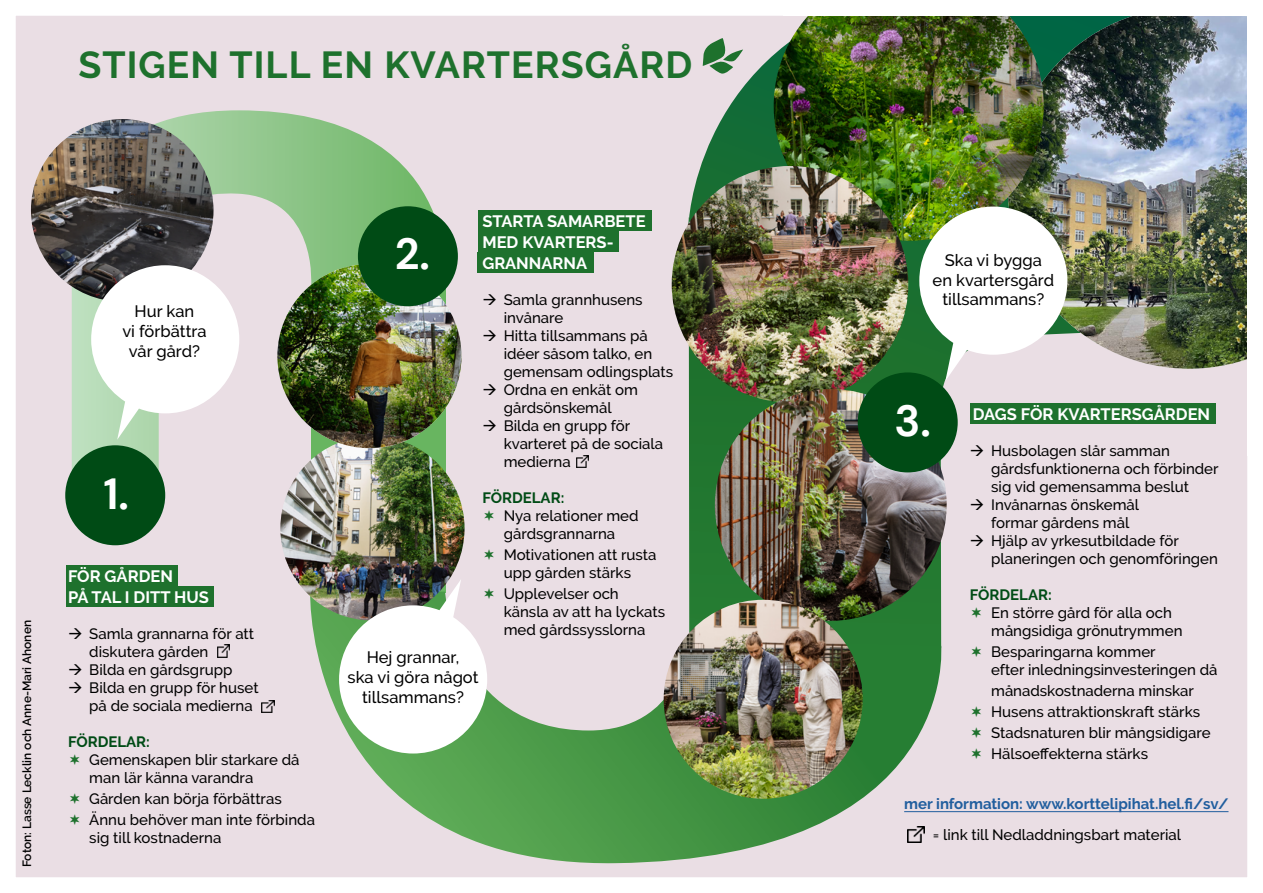
<style>
.page{position:relative;width:1263px;height:893px;background:#fff}
.page>*{position:absolute;margin:0;border:0;box-sizing:border-box;transform-origin:0 0}
.t1{font:700 43.5px "DM Sans";color:#fff}
.Polkuotsikko_H1{font:700 37.5px "Raleway";letter-spacing:.03em;color:#1e712d}
.puhekupla{font:500 16.5px/19.8px "Raleway";color:#000;text-align:center}
.otsikko{font:700 16.5px/21px "Raleway";color:#fff}
.leipis{font:500 15px/18px "Raleway";color:#000}
.hyödyt{font:500 15px/18px "Raleway";color:#000}
.leipis-2{font:700 15px "Raleway";color:#215e9e}
.hyödyt_otsikko__p{font:700 15px "Raleway";color:#004b15}
.t2{font:600 12px "Raleway";color:#000}
</style>
<div class="page">
<div style="left:16px;top:16px;width:1231px;height:861px;background:#eadee4"></div>
<svg style="left:688px;top:16px;width:559px;height:379px;background:#a5b9ac"></svg>
<div style="left:689px;top:217px;width:252px;height:375px;background:#20742f"></div>
<svg style="left:72px;top:110px;width:391px;height:400px;background:#c3d4be"></svg>
<svg style="left:303px;top:592px;width:657px;height:275px;background:#96b894"></svg>
<div style="left:65px;top:445px;width:100px;height:100px;background:#004b15;border-radius:50%"></div>
<img style="left:1044px;top:16px;width:203px;height:353px">
<img style="left:31px;top:119px;width:182px;height:183px;border-radius:91px">
<img style="left:280px;top:436px;width:185px;height:184px;border-radius:92px">
<img style="left:277px;top:264px;width:185px;height:184px;border-radius:92px">
<img style="left:774px;top:16px;width:270px;height:225px">
<img style="left:672px;top:166px;width:236px;height:237px;border-radius:118px">
<img style="left:715px;top:389px;width:232px;height:232px;border-radius:114px">
<div style="left:858px;top:372px;width:100px;height:100px;background:#004b15;border-radius:50%"></div>
<img style="left:664px;top:600px;width:199px;height:199px;border-radius:99px">
<div style="left:358px;top:206px;width:100px;height:100px;background:#004b15;border-radius:50%"></div>
<svg style="left:919px;top:207px;width:148px;height:174px"></svg>
<svg style="left:91px;top:265px;width:148px;height:175px"></svg>
<svg style="left:703px;top:38px;width:40px;height:37px"></svg>
<img style="left:907px;top:826px;width:17px;height:17px">
<div style="left:66px;top:565px;width:112px;height:21px;background:#1e712d"></div>
<div style="left:66px;top:586px;width:147px;height:21px;background:#1e712d"></div>
<div style="left:478px;top:210px;width:174px;height:21px;background:#1e712d"></div>
<div style="left:478px;top:231px;width:141px;height:21px;background:#1e712d"></div>
<div style="left:478px;top:252px;width:116px;height:21px;background:#1e712d"></div>
<div style="left:969px;top:403px;width:246px;height:20px;background:#1e712d"></div>
<hr style="left:904px;top:811px;width:324px;height:1px;background:#215e9e">
<svg style="left:217px;top:645px;width:12px;height:12px"></svg>
<svg style="left:262px;top:700px;width:12px;height:13px"></svg>
<svg style="left:576px;top:455px;width:13px;height:13px"></svg>
<svg style="left:83px;top:639px;width:15px;height:1px"></svg>
<svg style="left:70px;top:754px;width:9px;height:11px"></svg>
<svg style="left:70px;top:793px;width:9px;height:11px"></svg>
<svg style="left:70px;top:814px;width:9px;height:11px"></svg>
<svg style="left:497px;top:305px;width:15px;height:1px"></svg>
<svg style="left:484px;top:510px;width:10px;height:11px"></svg>
<svg style="left:484px;top:549px;width:10px;height:11px"></svg>
<svg style="left:339px;top:579px;width:155px;height:174px"></svg>
<svg style="left:984px;top:456px;width:15px;height:1px"></svg>
<svg style="left:972px;top:607px;width:9px;height:11px"></svg>
<svg style="left:972px;top:646px;width:9px;height:11px"></svg>
<svg style="left:972px;top:706px;width:9px;height:11px"></svg>
<svg style="left:972px;top:727px;width:9px;height:11px"></svg>
<svg style="left:972px;top:748px;width:9px;height:11px"></svg>
<h1 class="Polkuotsikko_H1" style="left:79px;top:43px;width:615px">STIGEN TILL EN KVARTERSGÅRD</h1>
<p class="t2" style="left:20px;top:867px;width:248px;rotate:-90deg">Foton: Lasse Lecklin och Anne-Mari Ahonen</p>
<p class="puhekupla" style="left:122px;top:302px;width:86px">Hur kan<br>vi förbättra vår gård?</p>
<h1 class="t1" style="left:104px;top:466px;width:27px">1.</h1>
<h2 class="otsikko" style="left:68px;top:565px;width:142px">FÖR GÅRDEN<br>PÅ TAL I DITT HUS</h2>
<p class="leipis" style="left:89px;top:624px;width:166px;text-indent:-21px">→ Samla grannarna för att diskutera gården</p>
<p class="leipis" style="left:68px;top:660px;width:166px">→ Bilda en gårdsgrupp</p>
<p class="leipis" style="left:89px;top:678px;width:171px;text-indent:-21px">→ Bilda en grupp för huset på de sociala medierna</p>
<p class="hyödyt_otsikko__p" style="left:68px;top:733px;width:83px">FÖRDELAR:</p>
<p class="hyödyt" style="left:89px;top:750px;width:212px">Gemenskapen blir starkare då man lär känna varandra</p>
<p class="hyödyt" style="left:89px;top:789px;width:194px">Gården kan börja förbättras</p>
<p class="hyödyt" style="left:89px;top:810px;width:227px">Ännu behöver man inte förbinda sig till kostnaderna</p>
<h1 class="t1" style="left:395px;top:227px;width:37px">2.</h1>
<h2 class="otsikko" style="left:482px;top:211px;width:165px">STARTA SAMARBETE<br>MED KVARTERS-<br>GRANNARNA</h2>
<p class="leipis" style="left:504px;top:291px;width:140px;text-indent:-21px">→ Samla grannhusens invånare</p>
<p class="leipis" style="left:504px;top:327px;width:171px;text-indent:-21px">→ Hitta tillsammans på idéer såsom talko, en gemensam odlingsplats</p>
<p class="leipis" style="left:482px;top:381px;width:157px;text-align:center">→ Ordna en enkät om gårdsönskemål</p>
<p class="leipis" style="left:504px;top:417px;width:161px;text-indent:-21px">→ Bilda en grupp för kvarteret på de sociala medierna</p>
<p class="hyödyt_otsikko__p" style="left:482px;top:489px;width:83px">FÖRDELAR:</p>
<p class="hyödyt" style="left:504px;top:507px;width:136px">Nya relationer med gårdsgrannarna</p>
<p class="hyödyt" style="left:504px;top:546px;width:154px">Motivationen att rusta upp gården stärks</p>
<p class="hyödyt" style="left:504px;top:585px;width:163px">Upplevelser och känsla av att ha lyckats med gårdssysslorna</p>
<p class="puhekupla" style="left:347px;top:648px;width:132px">Hej grannar,<br>ska vi göra något tillsammans?</p>
<p class="puhekupla" style="left:932px;top:250px;width:123px">Ska vi bygga<br>en kvartersgård tillsammans?</p>
<h1 class="t1" style="left:895px;top:393px;width:38px">3.</h1>
<h2 class="otsikko" style="left:973px;top:403px;width:239px">DAGS FÖR KVARTERSGÅRDEN</h2>
<p class="leipis" style="left:991px;top:442px;width:229px;text-indent:-21px">→ Husbolagen slår samman gårdsfunktionerna och förbinder sig vid gemensamma beslut</p>
<p class="leipis" style="left:970px;top:496px;width:171px">→ Invånarnas önskemål</p>
<p class="leipis" style="left:991px;top:514px;width:140px">formar gårdens mål</p>
<p class="leipis" style="left:991px;top:532px;width:228px;text-indent:-21px">→ Hjälp av yrkesutbildade för planeringen och genomföringen</p>
<p class="hyödyt_otsikko__p" style="left:970px;top:587px;width:83px">FÖRDELAR:</p>
<p class="hyödyt" style="left:991px;top:604px;width:193px">En större gård för alla och mångsidiga grönutrymmen</p>
<p class="hyödyt" style="left:991px;top:643px;width:228px">Besparingarna kommer<br>efter inledningsinvesteringen då</p>
<p class="hyödyt" style="left:991px;top:682px;width:204px">månadskostnaderna minskar</p>
<p class="hyödyt" style="left:991px;top:703px;width:211px">Husens attraktionskraft stärks</p>
<p class="hyödyt" style="left:991px;top:724px;width:221px">Stadsnaturen blir mångsidigare</p>
<p class="hyödyt" style="left:991px;top:745px;width:158px">Hälsoeffekterna stärks</p>
<p class="leipis-2" style="left:904px;top:795px;width:326px">mer information: www.korttelipihat.hel.fi/sv/</p>
<p class="leipis" style="left:933px;top:826px;width:250px">= link till Nedladdningsbart material</p>
</div>
